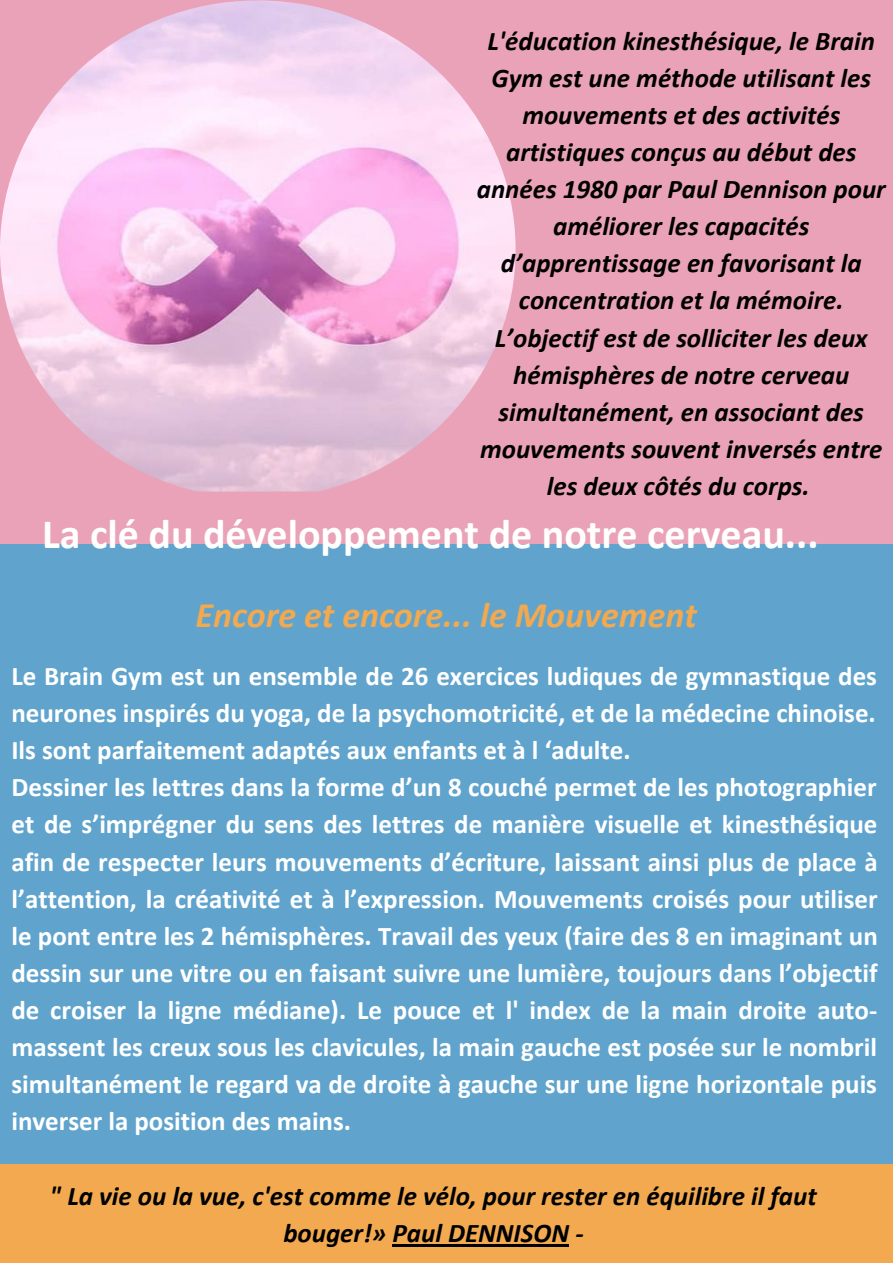
<style>
.page{position:relative;width:893px;height:1264px;background:#fff}
.page>*{position:absolute;margin:0;border:0;box-sizing:border-box;transform-origin:0 0}
.t1{font:700 42px "Calibri";color:#fff}
.t2{font:italic 700 36px "Calibri";color:#f2a94f}
.t3{font:700 27px/37px "Calibri";color:#fff;text-align:justify}
.t4{font:italic 700 27px/37px "Calibri";color:#000;text-align:center}
</style>
<div class="page">
<div style="left:0;top:541px;width:892px;height:684px;background:#60a4cd"></div>
<div style="left:0;top:0;width:892px;height:543px;background:#eaa2b8"></div>
<div style="left:0;top:1164px;width:892px;height:98px;background:#f2a94f"></div>
<img style="left:0;top:0;width:515px;height:491px">
<hr style="left:392px;top:1244px;width:177px;height:2px;background:#000">
<p class="t4" style="left:477px;top:24px;width:410px">L'éducation kinesthésique, le Brain<br>Gym est une méthode utilisant les mouvements et des activités artistiques conçus au début des années 1980 par Paul Dennison pour améliorer les capacités d’apprentissage en favorisant la concentration et la mémoire.<br>L’objectif est de solliciter les deux hémisphères de notre cerveau simultanément, en associant des mouvements souvent inversés entre les deux côtés du corps.</p>
<p class="t1" style="left:42px;top:516px;width:778px">La clé du développement de notre cerveau...</p>
<p class="t2" style="left:195px;top:599px;width:502px">Encore et encore... le Mouvement</p>
<p class="t3" style="left:11px;top:659px;width:867px">Le Brain Gym est un ensemble de 26 exercices ludiques de gymnastique des neurones inspirés du yoga, de la psychomotricité, et de la médecine chinoise.<br>Ils sont parfaitement adaptés aux enfants et à l ‘adulte.</p>
<p class="t3" style="left:11px;top:771px;width:867px">Dessiner les lettres dans la forme d’un 8 couché permet de les photographier et de s’imprégner du sens des lettres de manière visuelle et kinesthésique afin de respecter leurs mouvements d’écriture, laissant ainsi plus de place à l’attention, la créativité et à l’expression. Mouvements croisés pour utiliser le pont entre les 2 hémisphères. Travail des yeux (faire des 8 en imaginant un dessin sur une vitre ou en faisant suivre une lumière, toujours dans l’objectif de croiser la ligne médiane). Le pouce et l' index de la main droite auto&shy;massent les creux sous les clavicules, la main gauche est posée sur le nombril simultanément le regard va de droite à gauche sur une ligne horizontale puis inverser la position des mains.</p>
<p class="t4" style="left:50px;top:1179px;width:768px">" La vie ou la vue, c'est comme le vélo, pour rester en équilibre il faut bouger!» Paul DENNISON -</p>
</div>
